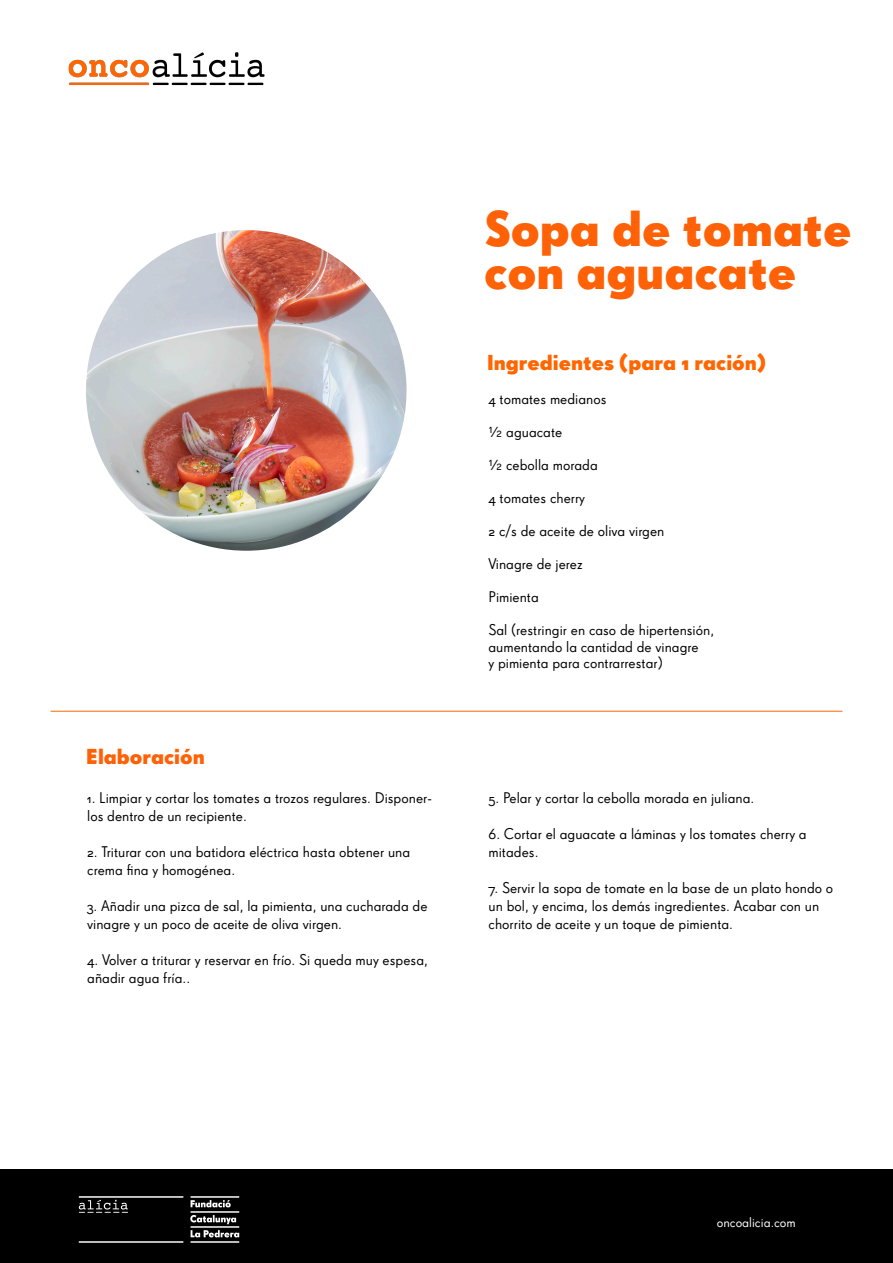
<style>
.page{position:relative;width:893px;height:1263px;background:#fff}
.page>*{position:absolute;margin:0;border:0;box-sizing:border-box;transform-origin:0 0}
.t1{font:48.45px/43.5px "Super Grotesk OT Bld";color:#ff6106}
.t2{font:21px "Super Grotesk OT Bld";color:#f60}
.t3{font:21px "Super Grotesk OT Bld";color:#ff6106}
.t4{font:15px/18px "Super Grotesk OT";color:#000}
.t5{font:13.5px "Super Grotesk OT";color:#fff}
</style>
<div class="page">
<img style="left:86px;top:230px;width:320px;height:321px;border-radius:160px">
<hr style="left:51px;top:711px;width:791px;height:1px;background:#f60">
<div style="left:0;top:1170px;width:893px;height:93px;background:#000"></div>
<img style="left:78px;top:1196px;width:162px;height:47px">
<img style="left:68px;top:52px;width:197px;height:34px">
<h2 class="t3" style="left:86px;top:743px;width:120px">Elaboración</h2>
<p class="t4" style="left:87px;top:789px;width:346px">1. Limpiar y cortar los tomates a trozos regulares. Disponer&shy;los dentro de un recipiente.</p>
<p class="t4" style="left:87px;top:843px;width:325px">2. Triturar con una batidora eléctrica hasta obtener una crema fina y homogénea.</p>
<p class="t4" style="left:87px;top:897px;width:342px">3. Añadir una pizca de sal, la pimienta, una cucharada de vinagre y un poco de aceite de oliva virgen.</p>
<p class="t4" style="left:87px;top:951px;width:342px">4. Volver a triturar y reservar en frío. Si queda muy espesa, añadir agua fría..</p>
<h1 class="t1" style="left:484px;top:206px;width:369px">Sopa de tomate con aguacate</h1>
<h2 class="t2" style="left:487px;top:350px;width:280px">Ingredientes (para 1 ración)</h2>
<p class="t4" style="left:488px;top:390px;width:120px">4 tomates medianos</p>
<p class="t4" style="left:488px;top:423px;width:75px">½ aguacate</p>
<p class="t4" style="left:488px;top:456px;width:111px">½ cebolla morada</p>
<p class="t4" style="left:488px;top:489px;width:98px">4 tomates cherry</p>
<p class="t4" style="left:488px;top:522px;width:177px">2 c/s de aceite de oliva virgen</p>
<p class="t4" style="left:488px;top:555px;width:96px">Vinagre de jerez</p>
<p class="t4" style="left:488px;top:588px;width:52px">Pimienta</p>
<p class="t4" style="left:488px;top:622px;width:227px;line-height:16.5px">Sal (restringir en caso de hipertensión, aumentando la cantidad de vinagre<br>y pimienta para contrarrestar)</p>
<p class="t4" style="left:489px;top:789px;width:267px">5. Pelar y cortar la cebolla morada en juliana.</p>
<p class="t4" style="left:489px;top:825px;width:320px">6. Cortar el aguacate a láminas y los tomates cherry a mitades.</p>
<p class="t4" style="left:489px;top:879px;width:346px">7. Servir la sopa de tomate en la base de un plato hondo o un bol, y encima, los demás ingredientes. Acabar con un chorrito de aceite y un toque de pimienta.</p>
<p class="t5" style="left:717px;top:1215px;width:80px">oncoalicia.com</p>
</div>
